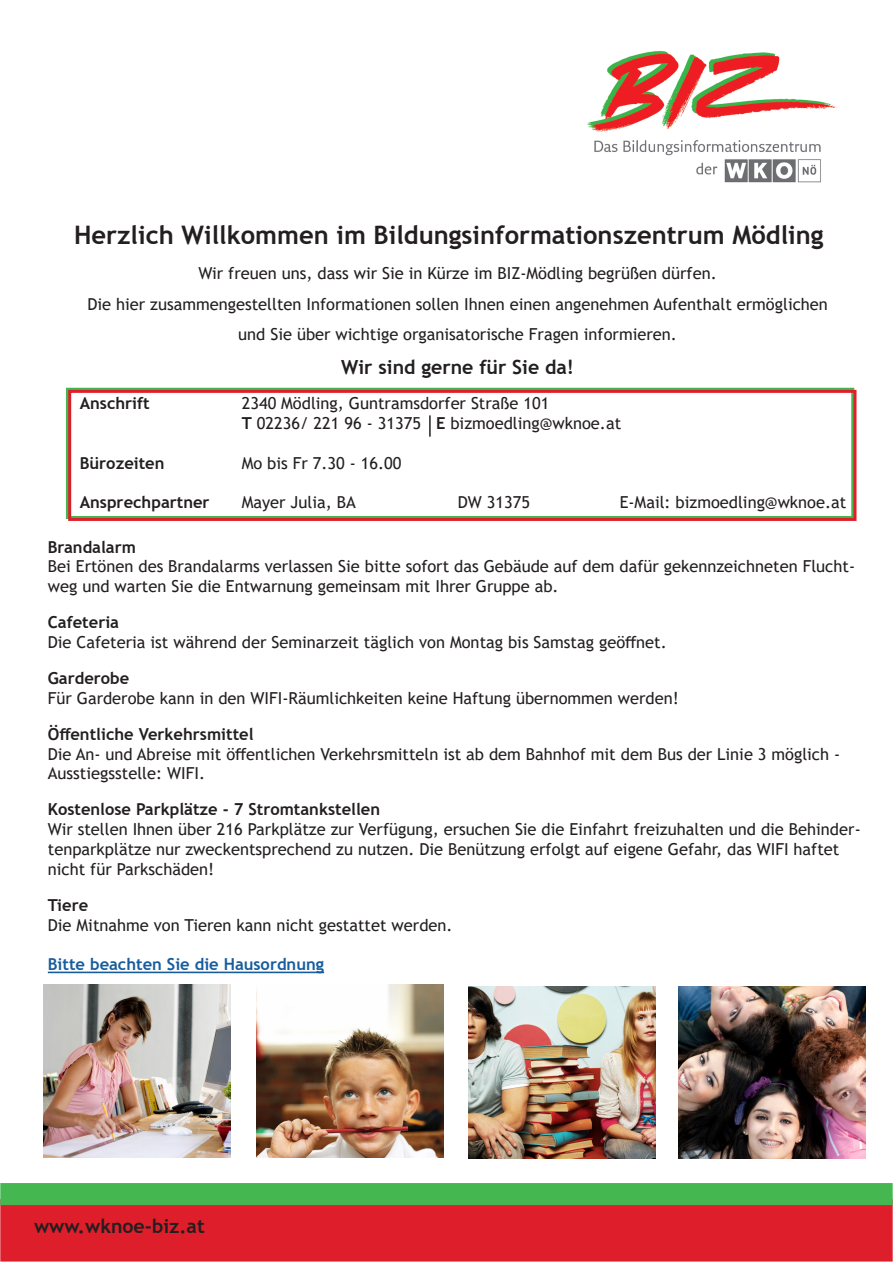
<style>
.page{position:relative;width:893px;height:1263px;background:#fff}
.page>*{position:absolute;margin:0;border:0;box-sizing:border-box;transform-origin:0 0}
.t1{font:700 25.5px "Trebuchet MS";color:#231f20}
.t2{font:700 19.5px "Trebuchet MS";color:#231f20}
.t3{font:16.5px/19.8px "Trebuchet MS";color:#231f20}
.t4{font:700 16.5px "Trebuchet MS";color:#231f20}
.t5{font:700 16.5px "Trebuchet MS";color:#175d9e}
.s1{font-weight:700}
</style>
<div class="page">
<img style="left:587px;top:50px;width:250px;height:133px">
<hr style="left:48px;top:971px;width:276px;height:2px;background:#175d9e">
<div style="left:1px;top:1200px;width:891px;height:61px;background:#de1e2a"></div>
<div style="left:1px;top:1184px;width:891px;height:20px;background:#45b751"></div>
<div style="left:0;top:1183px;width:893px;height:22px;border:2px solid #45b751"></div>
<img style="left:44px;top:985px;width:187px;height:172px">
<img style="left:256px;top:985px;width:187px;height:172px">
<img style="left:468px;top:986px;width:187px;height:173px">
<img style="left:678px;top:986px;width:187px;height:173px">
<div style="left:66px;top:388px;width:788px;height:131px;border:3px solid #45b751"></div>
<div style="left:68px;top:390px;width:788px;height:131px;border:3px solid #de1e2a"></div>
<hr style="left:429px;top:415px;width:2px;height:22px;background:#231f20">
<p class="t1" style="left:74px;top:219px;width:751px">Herzlich Willkommen im Bildungsinformationszentrum Mödling</p>
<p class="t3" style="left:198px;top:263px;width:520px">Wir freuen uns, dass wir Sie in Kürze im BIZ-Mödling begrüßen dürfen.</p>
<p class="t3" style="left:87px;top:294px;width:742px">Die hier zusammengestellten Informationen sollen Ihnen einen angenehmen Aufenthalt ermöglichen</p>
<p class="t3" style="left:238px;top:324px;width:440px">und Sie über wichtige organisatorische Fragen informieren.</p>
<p class="t2" style="left:341px;top:355px;width:234px">Wir sind gerne für Sie da!</p>
<p class="t4" style="left:80px;top:393px;width:72px">Anschrift</p>
<p class="t3" style="left:242px;top:393px;width:309px">2340 Mödling, Guntramsdorfer Straße 101</p>
<p class="t3" style="left:242px;top:413px;width:381px"><span class="s1">T</span> 02236/ 221 96 - 31375 <span class="s1">E</span> bizmoedling@wknoe.at</p>
<p class="t4" style="left:80px;top:452px;width:86px">Bürozeiten</p>
<p class="t3" style="left:242px;top:453px;width:161px">Mo bis Fr 7.30 - 16.00</p>
<p class="t4" style="left:80px;top:492px;width:131px">Ansprechpartner</p>
<p class="t3" style="left:242px;top:492px;width:116px">Mayer Julia, BA</p>
<p class="t3" style="left:458px;top:492px;width:74px">DW 31375</p>
<p class="t3" style="left:620px;top:492px;width:228px">E-Mail: bizmoedling@wknoe.at</p>
<p class="t4" style="left:48px;top:536px;width:90px">Brandalarm</p>
<p class="t3" style="left:48px;top:557px;width:809px">Bei Ertönen des Brandalarms verlassen Sie bitte sofort das Gebäude auf dem dafür gekennzeichneten Flucht&shy;weg und warten Sie die Entwarnung gemeinsam mit Ihrer Gruppe ab.</p>
<p class="t4" style="left:48px;top:612px;width:73px">Cafeteria</p>
<p class="t3" style="left:48px;top:632px;width:620px">Die Cafeteria ist während der Seminarzeit täglich von Montag bis Samstag geöffnet.</p>
<p class="t4" style="left:48px;top:668px;width:83px">Garderobe</p>
<p class="t3" style="left:48px;top:688px;width:632px">Für Garderobe kann in den WIFI-Räumlichkeiten keine Haftung übernommen werden!</p>
<p class="t4" style="left:48px;top:724px;width:207px">Öffentliche Verkehrsmittel</p>
<p class="t3" style="left:48px;top:744px;width:794px">Die An- und Abreise mit öffentlichen Verkehrsmitteln ist ab dem Bahnhof mit dem Bus der Linie 3 möglich -<br>Ausstiegsstelle: WIFI.</p>
<p class="t4" style="left:48px;top:799px;width:334px">Kostenlose Parkplätze - 7 Stromtankstellen</p>
<p class="t3" style="left:48px;top:819px;width:814px">Wir stellen Ihnen über 216 Parkplätze zur Verfügung, ersuchen Sie die Einfahrt freizuhalten und die Behinder&shy;tenparkplätze nur zweckentsprechend zu nutzen. Die Benützung erfolgt auf eigene Gefahr, das WIFI haftet nicht für Parkschäden!</p>
<p class="t4" style="left:48px;top:895px;width:42px">Tiere</p>
<p class="t3" style="left:48px;top:915px;width:406px">Die Mitnahme von Tieren kann nicht gestattet werden.</p>
<p class="t5" style="left:48px;top:954px;width:278px">Bitte beachten Sie die Hausordnung</p>
<p class="t2" style="left:34px;top:1213px;width:172px">www.wknoe-biz.at</p>
</div>
